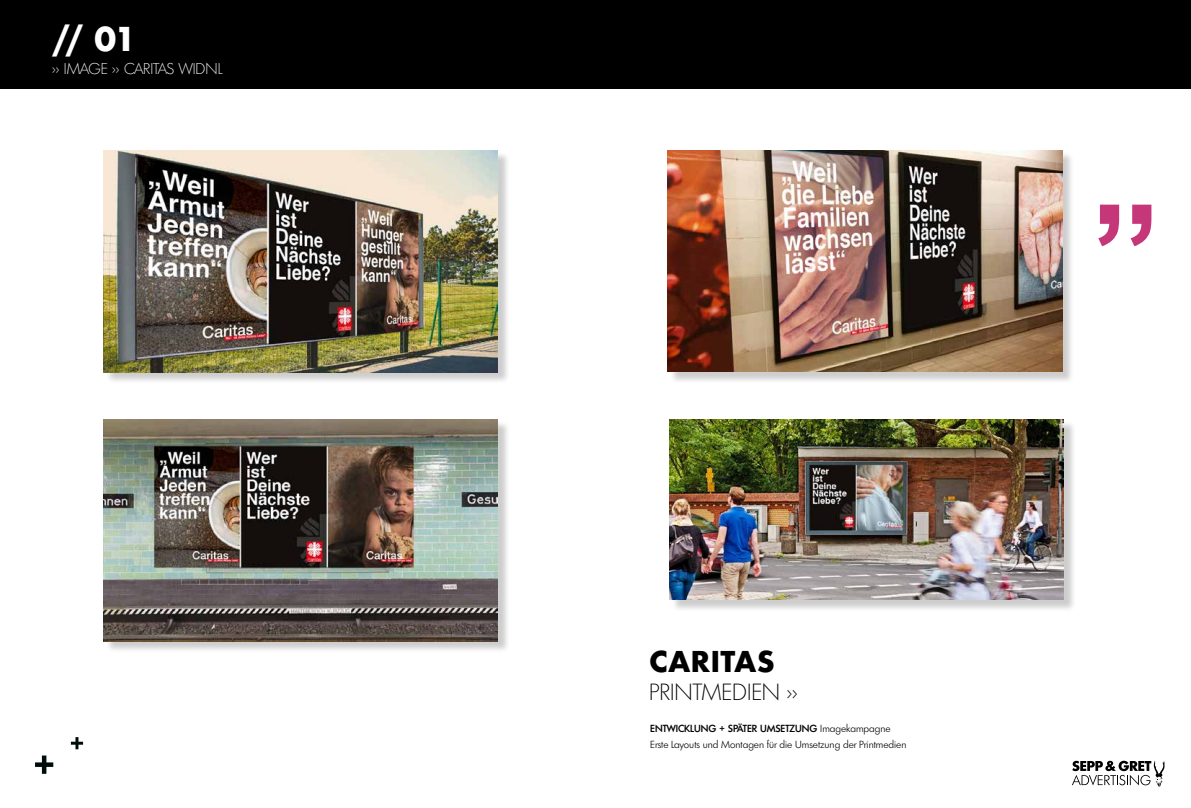
<style>
.page{position:relative;width:1191px;height:808px;background:#fff}
.page>*{position:absolute;margin:0;border:0;box-sizing:border-box;transform-origin:0 0}
.t1{font:700 140px "Arial";color:#c53778}
.t2{font:700 32px "Futura";color:#fff}
.t3{font:700 27.9px "Futura";color:#000}
.t4{font:200 22.7px "Limerick";color:#000}
.t5{font:200 15.2px "Limerick";color:#fff}
.t6{font:300 10px/15.7px "Limerick";color:#000}
.s1{font-weight:500}
</style>
<div class="page">
<div style="left:105px;top:151px;width:405px;height:233px;background:#000;opacity:.2"></div>
<img style="left:103px;top:150px;width:395px;height:222px">
<div style="left:669px;top:151px;width:405px;height:233px;background:#000;opacity:.2"></div>
<img style="left:668px;top:150px;width:394px;height:222px">
<div style="left:105px;top:421px;width:405px;height:233px;background:#000;opacity:.2"></div>
<img style="left:103px;top:420px;width:395px;height:221px">
<div style="left:671px;top:421px;width:405px;height:191px;background:#000;opacity:.2"></div>
<img style="left:669px;top:420px;width:394px;height:180px">
<svg style="left:35px;top:755px;width:18px;height:19px"></svg>
<svg style="left:71px;top:737px;width:12px;height:12px"></svg>
<div style="left:0;top:0;width:1191px;height:88px;background:#000"></div>
<svg style="left:1072px;top:761px;width:92px;height:26px"></svg>
<h2 class="t2" style="left:52px;top:16px;width:86px">// 01</h2>
<h3 class="t5" style="left:52px;top:59px;width:172px">&gt;&gt; IMAGE &gt;&gt; CARITAS WIDNL</h3>
<h3 class="t3" style="left:649px;top:642px;width:127px">CARITAS</h3>
<h3 class="t4" style="left:649px;top:678px;width:150px">PRINTMEDIEN &gt;&gt;</h3>
<p class="t6" style="left:650px;top:721px;width:258px"><span class="s1">ENTWICKLUNG + SPÄTER UMSETZUNG</span> Imagekampagne<br>Erste Layouts und Montagen für die Umsetzung der Printmedien</p>
<h1 class="t1" style="left:1091px;top:82px;width:71px">„</h1>
</div>
